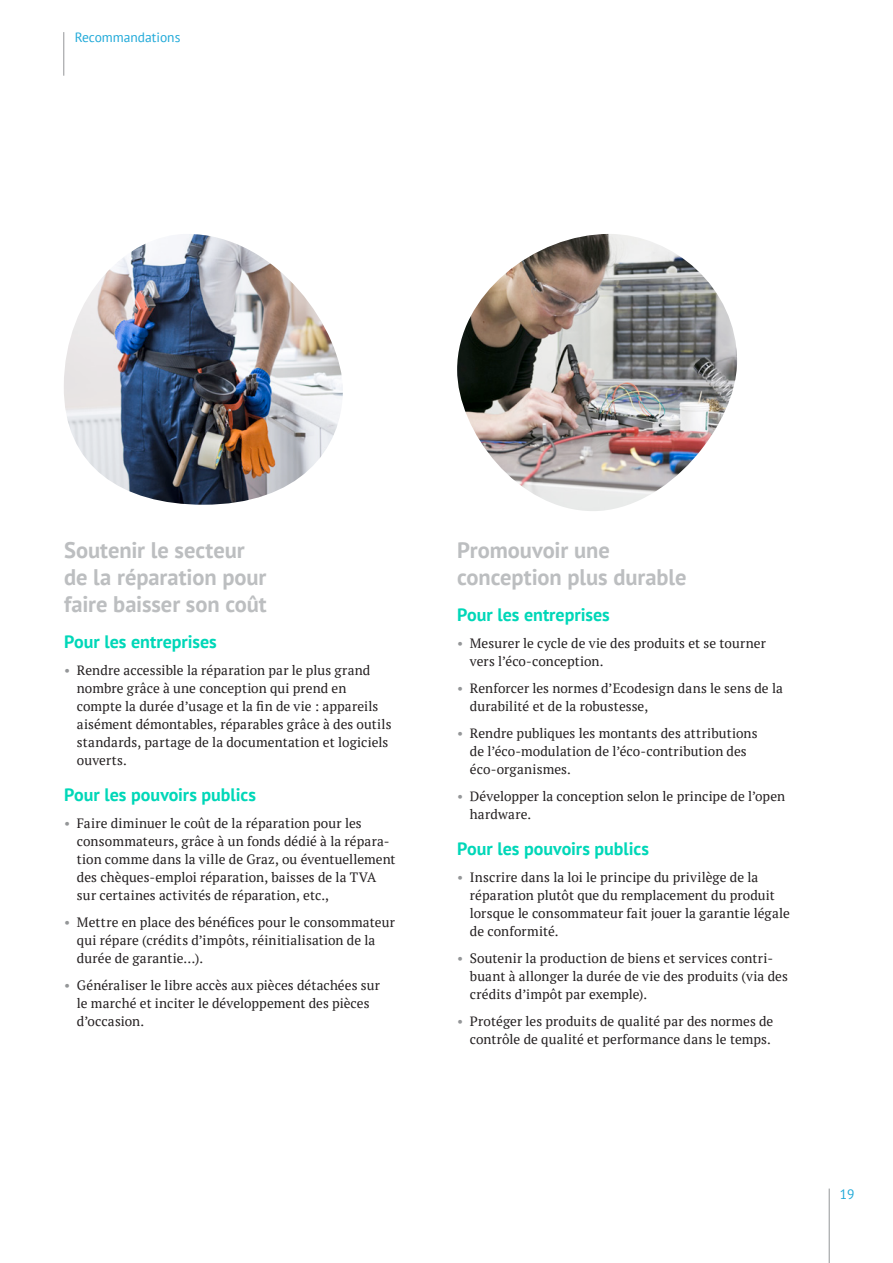
<style>
.page{position:relative;width:893px;height:1263px;background:#fff}
.page>*{position:absolute;margin:0;border:0;box-sizing:border-box;transform-origin:0 0}
.t1{font:700 22.5px/27px "PT Sans";letter-spacing:-.005em;color:#bcbec0}
.t2{font:700 18px "PT Sans";color:#00d7b8}
.t3{font:13.5px/18px "PT Serif";letter-spacing:.005em;color:#231f20}
.t4{font:13.5px "PT Sans";color:#1fa9d8}
.s1{color:#949698}
</style>
<div class="page">
<img style="left:64px;top:234px;width:279px;height:271px">
<img style="left:457px;top:234px;width:280px;height:277px;border-radius:132px">
<hr style="left:63px;top:32px;width:1px;height:44px;background:#949698">
<hr style="left:829px;top:1188px;width:1px;height:75px;background:#949698">
<p class="t4" style="left:75px;top:29px;width:107px">Recommandations</p>
<h1 class="t1" style="left:64px;top:536px;width:204px">Soutenir le secteur de la réparation pour faire baisser son coût</h1>
<h2 class="t2" style="left:64px;top:630px;width:154px">Pour les entreprises</h2>
<p class="t3" style="left:77px;top:661px;width:316px;text-indent:-13px"><span class="s1">•</span> Rendre accessible la réparation par le plus grand nombre grâce à une conception qui prend en compte la durée d’usage et la fin de vie : appareils aisément démontables, réparables grâce à des outils standards, partage de la documentation et logiciels ouverts.</p>
<h2 class="t2" style="left:64px;top:783px;width:193px">Pour les pouvoirs publics</h2>
<p class="t3" style="left:77px;top:814px;width:320px;text-indent:-13px"><span class="s1">•</span> Faire diminuer le coût de la réparation pour les consommateurs, grâce à un fonds dédié à la répara&shy;tion comme dans la ville de Graz, ou éventuellement des chèques-emploi réparation, baisses de la TVA sur certaines activités de réparation, etc.,</p>
<p class="t3" style="left:77px;top:913px;width:320px;text-indent:-13px"><span class="s1">•</span> Mettre en place des bénéfices pour le consommateur qui répare (crédits d’impôts, réinitialisation de la durée de garantie…).</p>
<p class="t3" style="left:77px;top:976px;width:305px;text-indent:-13px"><span class="s1">•</span> Généraliser le libre accès aux pièces détachées sur le marché et inciter le développement des pièces d’occasion.</p>
<h1 class="t1" style="left:457px;top:536px;width:231px">Promouvoir une conception plus durable</h1>
<h2 class="t2" style="left:457px;top:603px;width:154px">Pour les entreprises</h2>
<p class="t3" style="left:470px;top:634px;width:297px;text-indent:-13px"><span class="s1">•</span> Mesurer le cycle de vie des produits et se tourner vers l’éco-conception.</p>
<p class="t3" style="left:470px;top:679px;width:315px;text-indent:-13px"><span class="s1">•</span> Renforcer les normes d’Ecodesign dans le sens de la durabilité et de la robustesse,</p>
<p class="t3" style="left:470px;top:724px;width:289px;text-indent:-13px"><span class="s1">•</span> Rendre publiques les montants des attributions de l’éco-modulation de l’éco-contribution des éco-organismes.</p>
<p class="t3" style="left:470px;top:787px;width:317px;text-indent:-13px"><span class="s1">•</span> Développer la conception selon le principe de l’open hardware.</p>
<h2 class="t2" style="left:457px;top:837px;width:193px">Pour les pouvoirs publics</h2>
<p class="t3" style="left:470px;top:868px;width:321px;text-indent:-13px"><span class="s1">•</span> Inscrire dans la loi le principe du privilège de la réparation plutôt que du remplacement du produit lorsque le consommateur fait jouer la garantie légale de conformité.</p>
<p class="t3" style="left:470px;top:949px;width:319px;text-indent:-13px"><span class="s1">•</span> Soutenir la production de biens et services contri&shy;buant à allonger la durée de vie des produits (via des crédits d’impôt par exemple).</p>
<p class="t3" style="left:457px;top:1012px;width:318px;text-align:right"><span class="s1">•</span> Protéger les produits de qualité par des normes de contrôle de qualité et performance dans le temps.</p>
<p class="t4" style="left:840px;top:1185px;width:16px">19</p>
</div>
